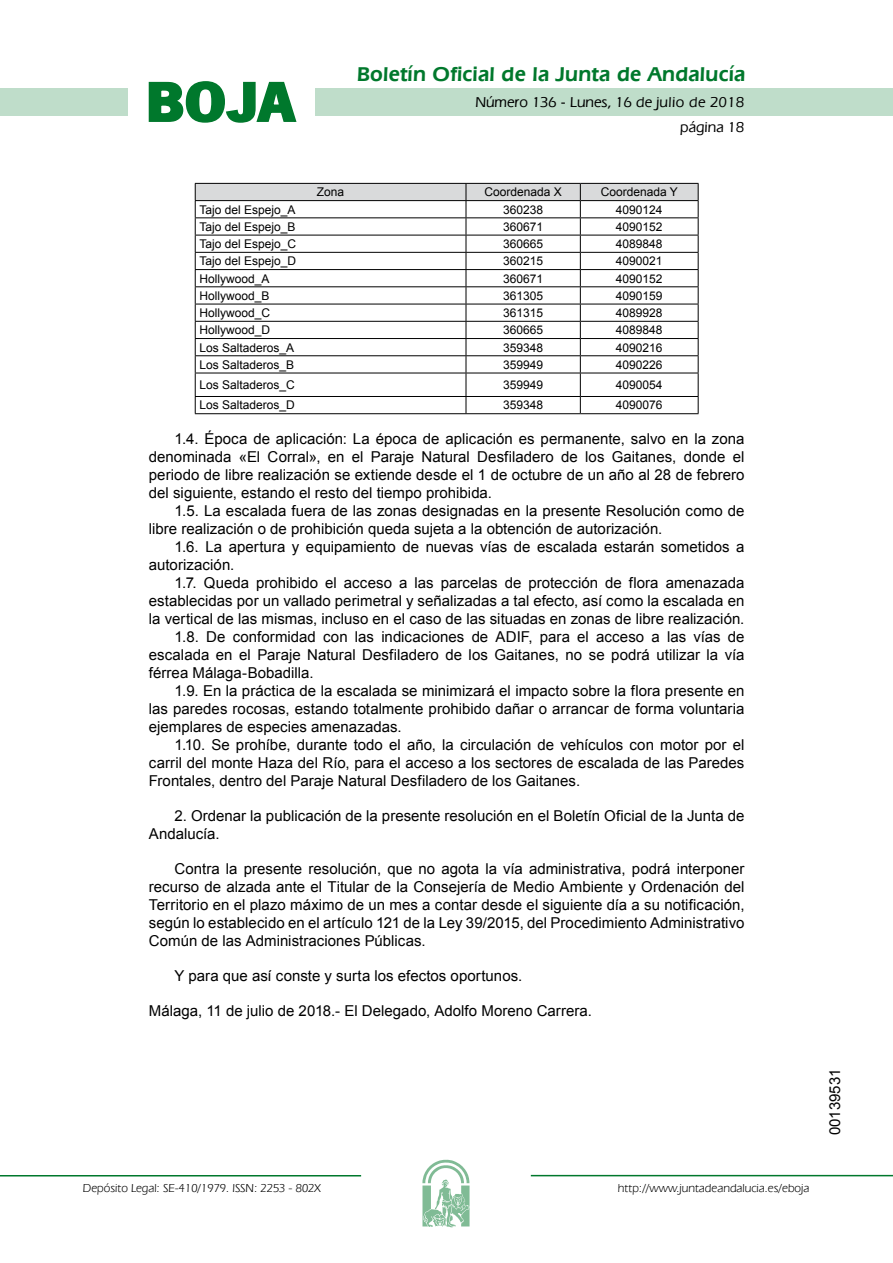
<style>
.page{position:relative;width:893px;height:1263px;background:#fff}
.page>*{position:absolute;margin:0;border:0;box-sizing:border-box;transform-origin:0 0}
.t1{font:700 57.75px "News Got T";color:#00782c;scale:1.14 1}
.t2{font:600 21px "Eras IT Cby BT";letter-spacing:.01em;color:#00782c}
.t3{font:15px/18px "Arial";color:#000}
.t4{font:500 15px/24.5px "Eras IT Cby BT";color:#000;text-align:right}
.t5{font:12px "Arial";color:#000}
.t6{font:12px "Eras IT Cby BT";color:#000}
</style>
<div class="page">
<div style="left:315px;top:88px;width:577px;height:28px;background:#bfddca"></div>
<div style="left:0;top:88px;width:128px;height:28px;background:#bfddca"></div>
<hr style="left:0;top:1175px;width:361px;height:2px;background:#00782c">
<svg style="left:422px;top:1159px;width:47px;height:68px"></svg>
<hr style="left:531px;top:1175px;width:361px;height:1px;background:#00782c">
<svg style="left:148px;top:81px;width:149px;height:42px"></svg>
<svg style="left:195px;top:183px;width:503px;height:230px"></svg>
<hr style="left:195px;top:413px;width:271px;height:1px;background:#000">
<hr style="left:466px;top:413px;width:114px;height:1px;background:#000">
<hr style="left:580px;top:413px;width:118px;height:1px;background:#000">
<h1 class="t1" style="left:145px;top:68px;width:133px">BOJA</h1>
<h2 class="t2" style="left:357px;top:62px;width:390px">Boletín Oficial de la Junta de Andalucía</h2>
<p class="t4" style="left:475px;top:90px;width:270px">Número 136 - Lunes, 16 de julio de 2018 página 18</p>
<p class="t5" style="left:317px;top:184px;width:29px">Zona</p>
<p class="t5" style="left:484px;top:184px;width:79px">Coordenada X</p>
<p class="t5" style="left:600px;top:184px;width:79px">Coordenada Y</p>
<p class="t5" style="left:199px;top:202px;width:98px">Tajo del Espejo_A</p>
<p class="t5" style="left:503px;top:202px;width:42px">360238</p>
<p class="t5" style="left:616px;top:202px;width:48px">4090124</p>
<p class="t5" style="left:199px;top:219px;width:98px">Tajo del Espejo_B</p>
<p class="t5" style="left:503px;top:219px;width:42px">360671</p>
<p class="t5" style="left:616px;top:219px;width:48px">4090152</p>
<p class="t5" style="left:199px;top:236px;width:98px">Tajo del Espejo_C</p>
<p class="t5" style="left:503px;top:236px;width:42px">360665</p>
<p class="t5" style="left:616px;top:236px;width:48px">4089848</p>
<p class="t5" style="left:199px;top:253px;width:98px">Tajo del Espejo_D</p>
<p class="t5" style="left:503px;top:253px;width:42px">360215</p>
<p class="t5" style="left:616px;top:253px;width:48px">4090021</p>
<p class="t5" style="left:199px;top:270px;width:72px">Hollywood_A</p>
<p class="t5" style="left:503px;top:270px;width:42px">360671</p>
<p class="t5" style="left:616px;top:270px;width:48px">4090152</p>
<p class="t5" style="left:199px;top:288px;width:72px">Hollywood_B</p>
<p class="t5" style="left:503px;top:288px;width:42px">361305</p>
<p class="t5" style="left:616px;top:288px;width:48px">4090159</p>
<p class="t5" style="left:199px;top:305px;width:72px">Hollywood_C</p>
<p class="t5" style="left:503px;top:305px;width:42px">361315</p>
<p class="t5" style="left:616px;top:305px;width:48px">4089928</p>
<p class="t5" style="left:199px;top:322px;width:72px">Hollywood_D</p>
<p class="t5" style="left:503px;top:322px;width:42px">360665</p>
<p class="t5" style="left:616px;top:322px;width:48px">4089848</p>
<p class="t5" style="left:199px;top:339px;width:96px">Los Saltaderos_A</p>
<p class="t5" style="left:503px;top:339px;width:42px">359348</p>
<p class="t5" style="left:616px;top:339px;width:48px">4090216</p>
<p class="t5" style="left:199px;top:357px;width:96px">Los Saltaderos_B</p>
<p class="t5" style="left:503px;top:357px;width:42px">359949</p>
<p class="t5" style="left:616px;top:357px;width:48px">4090226</p>
<p class="t5" style="left:199px;top:377px;width:97px">Los Saltaderos_C</p>
<p class="t5" style="left:503px;top:377px;width:42px">359949</p>
<p class="t5" style="left:616px;top:377px;width:48px">4090054</p>
<p class="t5" style="left:199px;top:397px;width:97px">Los Saltaderos_D</p>
<p class="t5" style="left:503px;top:397px;width:42px">359348</p>
<p class="t5" style="left:616px;top:397px;width:48px">4090076</p>
<p class="t3" style="left:149px;top:430px;width:597px;text-align:justify;text-indent:26px">1.4. Época de aplicación: La época de aplicación es permanente, salvo en la zona denominada «El Corral», en el Paraje Natural Desfiladero de los Gaitanes, donde el periodo de libre realización se extiende desde el 1 de octubre de un año al 28 de febrero del siguiente, estando el resto del tiempo prohibida.</p>
<p class="t3" style="left:149px;top:502px;width:597px;text-indent:26px">1.5. La escalada fuera de las zonas designadas en la presente Resolución como de libre realización o de prohibición queda sujeta a la obtención de autorización.</p>
<p class="t3" style="left:149px;top:538px;width:597px;text-indent:26px">1.6. La apertura y equipamiento de nuevas vías de escalada estarán sometidos a autorización.</p>
<p class="t3" style="left:174px;top:574px;width:571px">1.7. Queda prohibido el acceso a las parcelas de protección de flora amenazada</p>
<p class="t3" style="left:149px;top:592px;width:597px">establecidas por un vallado perimetral y señalizadas a tal efecto, así como la escalada en</p>
<p class="t3" style="left:149px;top:610px;width:597px">la vertical de las mismas, incluso en el caso de las situadas en zonas de libre realización.</p>
<p class="t3" style="left:174px;top:628px;width:571px">1.8. De conformidad con las indicaciones de ADIF, para el acceso a las vías de</p>
<p class="t3" style="left:149px;top:646px;width:597px">escalada en el Paraje Natural Desfiladero de los Gaitanes, no se podrá utilizar la vía</p>
<p class="t3" style="left:149px;top:664px;width:166px">férrea Málaga-Bobadilla.</p>
<p class="t3" style="left:174px;top:682px;width:571px">1.9. En la práctica de la escalada se minimizará el impacto sobre la flora presente en</p>
<p class="t3" style="left:149px;top:700px;width:597px">las paredes rocosas, estando totalmente prohibido dañar o arrancar de forma voluntaria</p>
<p class="t3" style="left:149px;top:718px;width:254px">ejemplares de especies amenazadas.</p>
<p class="t3" style="left:174px;top:736px;width:571px">1.10. Se prohíbe, durante todo el año, la circulación de vehículos con motor por el</p>
<p class="t3" style="left:149px;top:754px;width:597px">carril del monte Haza del Río, para el acceso a los sectores de escalada de las Paredes</p>
<p class="t3" style="left:149px;top:772px;width:433px">Frontales, dentro del Paraje Natural Desfiladero de los Gaitanes.</p>
<p class="t3" style="left:149px;top:807px;width:597px;text-indent:26px">2. Ordenar la publicación de la presente resolución en el Boletín Oficial de la Junta de<br>Andalucía.</p>
<p class="t3" style="left:149px;top:860px;width:597px;text-align:justify;text-indent:26px">Contra la presente resolución, que no agota la vía administrativa, podrá interponer recurso de alzada ante el Titular de la Consejería de Medio Ambiente y Ordenación del Territorio en el plazo máximo de un mes a contar desde el siguiente día a su notificación, según lo establecido en el artículo 121 de la Ley 39/2015, del Procedimiento Administrativo Común de las Administraciones Públicas.</p>
<p class="t3" style="left:174px;top:967px;width:349px">Y para que así conste y surta los efectos oportunos.</p>
<p class="t3" style="left:149px;top:1002px;width:444px">Málaga, 11 de julio de 2018.- El Delegado, Adolfo Moreno Carrera.</p>
<p class="t6" style="left:83px;top:1181px;width:239px">Depósito Legal: SE-410/1979. ISSN: 2253 - 802X</p>
<p class="t6" style="left:618px;top:1181px;width:193px">http://www.juntadeandalucia.es/eboja</p>
<p class="t3" style="left:826px;top:1135px;width:68px;rotate:-90deg">00139531</p>
</div>
